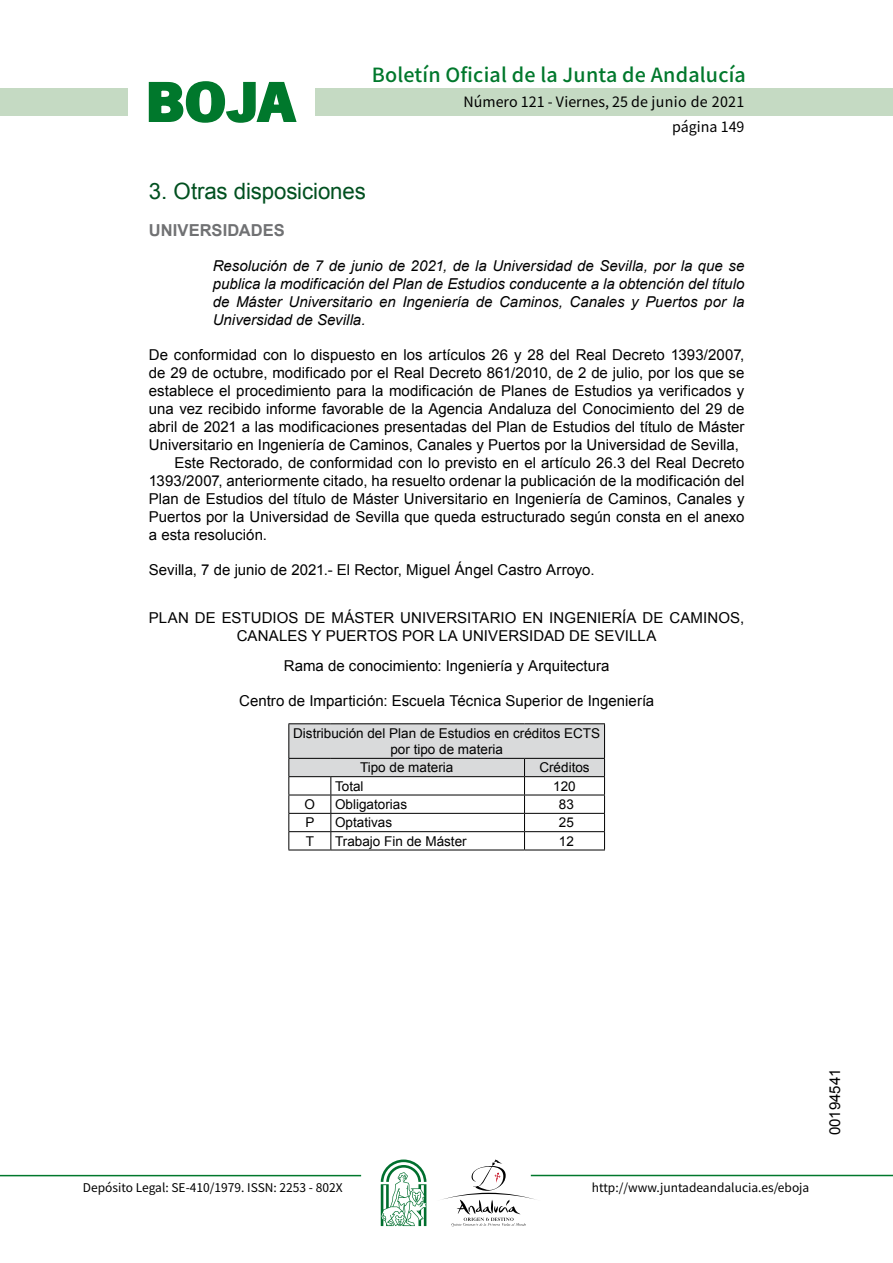
<style>
.page{position:relative;width:893px;height:1263px;background:#fff}
.page>*{position:absolute;margin:0;border:0;box-sizing:border-box;transform-origin:0 0}
.t1{font:700 57.75px "News Got T";color:#00782c;scale:1.14 1}
.t2{font:22.5px "Arial";letter-spacing:-.005em;color:#00501f}
.t3{font:500 19.5px "Noto Sans HK";letter-spacing:.01em;color:#00782c}
.t4{font:700 16.5px "Arial";letter-spacing:.005em;color:#707173}
.t5{font:15px/18px "Arial";color:#000;text-align:center}
.t6{font:italic 15px/18px "Arial";color:#000;text-align:justify}
.t7{font:14.25px/24.5px "Noto Sans HK";color:#000;text-align:right}
.t8{font:13.5px/16.2px "Arial";color:#000;text-align:center}
.t9{font:12px "Noto Sans HK";color:#000}
</style>
<div class="page">
<div style="left:315px;top:88px;width:577px;height:28px;background:#c5dac3"></div>
<div style="left:0;top:88px;width:128px;height:28px;background:#c5dac3"></div>
<hr style="left:0;top:1175px;width:361px;height:1px;background:#00782c">
<hr style="left:531px;top:1175px;width:361px;height:1px;background:#00782c">
<svg style="left:148px;top:81px;width:149px;height:42px"></svg>
<svg style="left:442px;top:1159px;width:100px;height:67px"></svg>
<svg style="left:381px;top:1160px;width:45px;height:66px"></svg>
<hr style="left:288px;top:723px;width:43px;height:1px;background:#000">
<hr style="left:331px;top:723px;width:193px;height:1px;background:#000">
<hr style="left:524px;top:723px;width:81px;height:1px;background:#000">
<svg style="left:288px;top:724px;width:317px;height:126px"></svg>
<hr style="left:288px;top:850px;width:43px;height:1px;background:#000">
<hr style="left:331px;top:850px;width:193px;height:1px;background:#000">
<hr style="left:524px;top:850px;width:81px;height:1px;background:#000">
<h1 class="t1" style="left:145px;top:68px;width:133px">BOJA</h1>
<h3 class="t3" style="left:372px;top:64px;width:375px">Boletín Oficial de la Junta de Andalucía</h3>
<p class="t7" style="left:463px;top:90px;width:282px">Número 121 - Viernes, 25 de junio de 2021 página 149</p>
<h2 class="t2" style="left:149px;top:177px;width:218px">3. Otras disposiciones</h2>
<p class="t4" style="left:149px;top:219px;width:137px">UNIVERSIDADES</p>
<p class="t6" style="left:213px;top:257px;width:533px">Resolución de 7 de junio de 2021, de la Universidad de Sevilla, por la que se publica la modificación del Plan de Estudios conducente a la obtención del título de Máster Universitario en Ingeniería de Caminos, Canales y Puertos por la Universidad de Sevilla.</p>
<p class="t5" style="left:149px;top:346px;width:597px">De conformidad con lo dispuesto en los artículos 26 y 28 del Real Decreto 1393/2007,</p>
<p class="t5" style="left:149px;top:364px;width:597px">de 29 de octubre, modificado por el Real Decreto 861/2010, de 2 de julio, por los que se</p>
<p class="t5" style="left:149px;top:382px;width:597px">establece el procedimiento para la modificación de Planes de Estudios ya verificados y</p>
<p class="t5" style="left:149px;top:400px;width:597px">una vez recibido informe favorable de la Agencia Andaluza del Conocimiento del 29 de</p>
<p class="t5" style="left:149px;top:418px;width:597px">abril de 2021 a las modificaciones presentadas del Plan de Estudios del título de Máster</p>
<p class="t5" style="left:149px;top:436px;width:591px">Universitario en Ingeniería de Caminos, Canales y Puertos por la Universidad de Sevilla,</p>
<p class="t5" style="left:174px;top:454px;width:571px">Este Rectorado, de conformidad con lo previsto en el artículo 26.3 del Real Decreto</p>
<p class="t5" style="left:149px;top:472px;width:597px">1393/2007, anteriormente citado, ha resuelto ordenar la publicación de la modificación del</p>
<p class="t5" style="left:149px;top:490px;width:597px">Plan de Estudios del título de Máster Universitario en Ingeniería de Caminos, Canales y</p>
<p class="t5" style="left:149px;top:508px;width:597px">Puertos por la Universidad de Sevilla que queda estructurado según consta en el anexo</p>
<p class="t5" style="left:149px;top:526px;width:120px">a esta resolución.</p>
<p class="t5" style="left:149px;top:561px;width:447px">Sevilla, 7 de junio de 2021.- El Rector, Miguel Ángel Castro Arroyo.</p>
<p class="t5" style="left:149px;top:609px;width:597px">PLAN DE ESTUDIOS DE MÁSTER UNIVERSITARIO EN INGENIERÍA DE CAMINOS,<br>CANALES Y PUERTOS POR LA UNIVERSIDAD DE SEVILLA</p>
<p class="t5" style="left:284px;top:657px;width:327px">Rama de conocimiento: Ingeniería y Arquitectura</p>
<p class="t5" style="left:239px;top:692px;width:416px">Centro de Impartición: Escuela Técnica Superior de Ingeniería</p>
<p class="t8" style="left:293px;top:725px;width:308px">Distribución del Plan de Estudios en créditos ECTS por tipo de materia</p>
<p class="t8" style="left:360px;top:760px;width:95px">Tipo de materia</p>
<p class="t8" style="left:539px;top:760px;width:52px">Créditos</p>
<p class="t8" style="left:335px;top:778px;width:30px">Total</p>
<p class="t8" style="left:553px;top:778px;width:24px">120</p>
<p class="t8" style="left:304px;top:796px;width:12px">O</p>
<p class="t8" style="left:335px;top:796px;width:74px">Obligatorias</p>
<p class="t8" style="left:559px;top:796px;width:17px">83</p>
<p class="t8" style="left:305px;top:815px;width:11px">P</p>
<p class="t8" style="left:335px;top:815px;width:59px">Optativas</p>
<p class="t8" style="left:559px;top:815px;width:17px">25</p>
<p class="t8" style="left:306px;top:833px;width:10px">T</p>
<p class="t8" style="left:335px;top:833px;width:133px">Trabajo Fin de Máster</p>
<p class="t8" style="left:559px;top:833px;width:17px">12</p>
<p class="t9" style="left:83px;top:1181px;width:261px">Depósito Legal: SE-410/1979. ISSN: 2253 - 802X</p>
<p class="t9" style="left:592px;top:1181px;width:219px">http://www.juntadeandalucia.es/eboja</p>
<p class="t5" style="left:826px;top:1135px;width:68px;rotate:-90deg">00194541</p>
</div>
